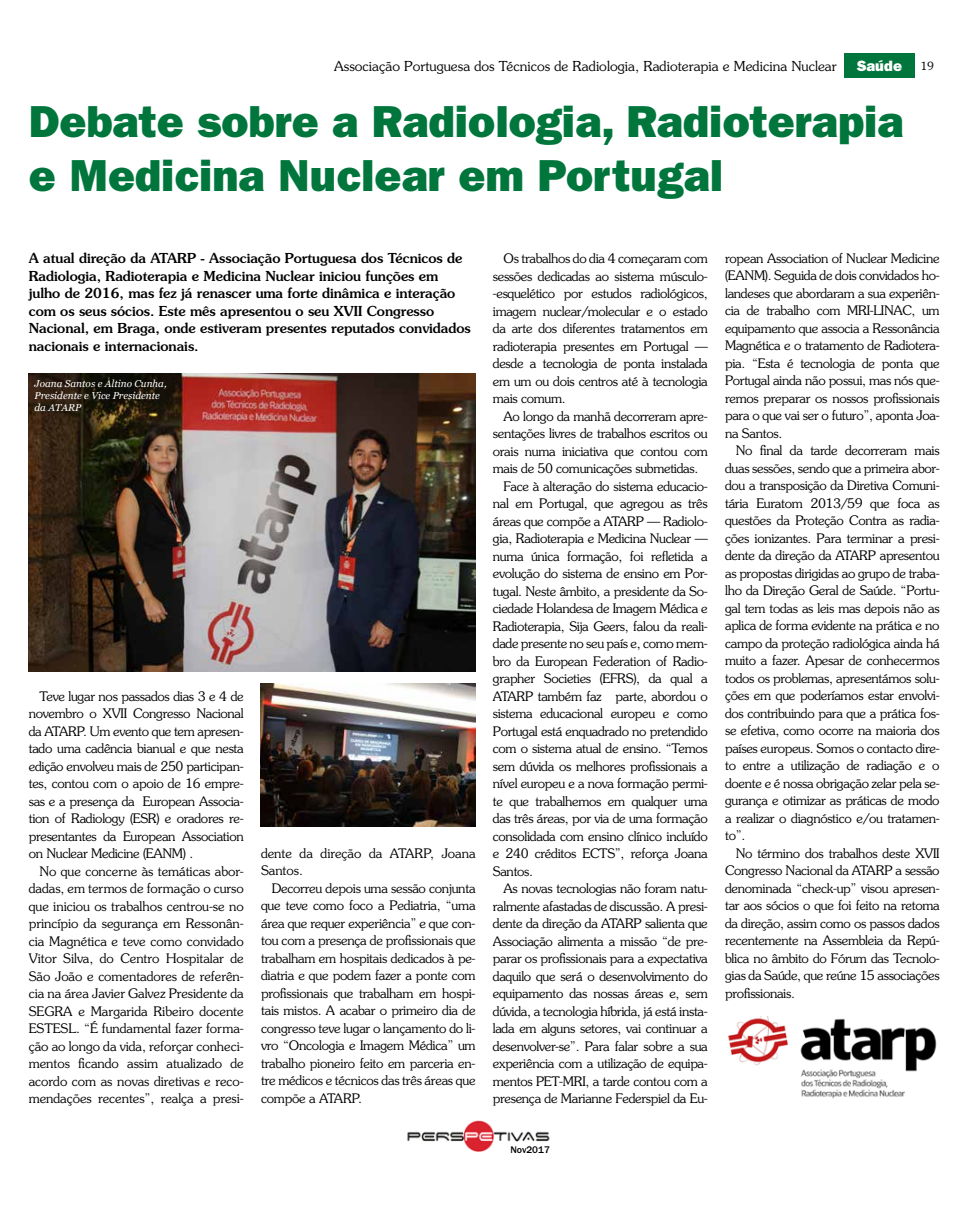
<style>
.page{position:relative;width:968px;height:1205px;background:#fff}
.page>*{position:absolute;margin:0;border:0;box-sizing:border-box;transform-origin:0 0}
.t1{font:45px/54px "ITC Franklin Gothic Std Hvy";color:#00763c}
.t2{font:15px "ITC Franklin Gothic Std Hvy";color:#fff}
.t3{font:500 13.75px/17.5px "Souvenir Std";color:#000}
.t4{font:300 13.75px "Souvenir Std";color:#000}
.t5{font:300 13.12px/17.5px "Souvenir Std";letter-spacing:-.025em;color:#000;text-align:justify}
.t6{font:300 13.12px/17.5px "Souvenir Std";letter-spacing:-.005em;color:#000}
.t7{font:italic 10px/12px "Georgia";color:#fff}
.t8{font:500 10px "ITC Franklin Gothic Std";color:#000}
.s1{font-family:"Souvenir Std";font-weight:300;font-size:11.25px;color:#000}
</style>
<div class="page">
<div style="left:843px;top:53px;width:71px;height:25px;background:#00763c"></div>
<img style="left:407px;top:1121px;width:143px;height:31px">
<img style="left:728px;top:1016px;width:209px;height:83px">
<img style="left:28px;top:374px;width:447px;height:297px">
<img style="left:260px;top:683px;width:215px;height:143px">
<p class="t4" style="left:334px;top:58px;width:504px">Associação Portuguesa dos Técnicos de Radiologia, Radioterapia e Medicina Nuclear</p>
<p class="t2" style="left:856px;top:56px;width:79px">Saúde <span class="s1">19</span></p>
<h1 class="t1" style="left:29px;top:94px;width:876px">Debate sobre a Radiologia, Radioterapia e Medicina Nuclear em Portugal</h1>
<p class="t3" style="left:29px;top:249px;width:443px">A atual direção da ATARP - Associação Portuguesa dos Técnicos de Radiologia, Radioterapia e Medicina Nuclear iniciou funções em julho de 2016, mas fez já renascer uma forte dinâmica e interação com os seus sócios. Este mês apresentou o seu XVII Congresso Nacional, em Braga, onde estiveram presentes reputados convidados nacionais e internacionais.</p>
<p class="t7" style="left:35px;top:377px;width:134px">Joana Santos e Altino Cunha,<br>Presidente e Vice Presidente da ATARP</p>
<p class="t5" style="left:29px;top:687px;width:216px;text-indent:11px">Teve lugar nos passados dias 3 e 4 de novembro o XVII Congresso Nacional da ATARP. Um evento que tem apresen&shy;tado uma cadência bianual e que nesta edição envolveu mais de 250 participan&shy;tes, contou com o apoio de 16 empre&shy;sas e a presença da European Associa&shy;tion of Radiology (ESR) e oradores re&shy;presentantes da European Association on Nuclear Medicine (EANM) .</p>
<p class="t5" style="left:29px;top:862px;width:216px;text-indent:11px">No que concerne às temáticas abor&shy;dadas, em termos de formação o curso que iniciou os trabalhos centrou-se no princípio da segurança em Ressonân&shy;cia Magnética e teve como convidado Vitor Silva, do Centro Hospitalar de São João e comentadores de referên&shy;cia na área Javier Galvez Presidente da SEGRA e Margarida Ribeiro docente ESTESL. “É fundamental fazer forma&shy;ção ao longo da vida, reforçar conheci&shy;mentos ficando assim atualizado de acordo com as novas diretivas e reco&shy;mendações recentes”, realça a presi-</p>
<p class="t6" style="left:261px;top:844px;width:216px">dente da direção da ATARP, Joana<br>Santos.</p>
<p class="t5" style="left:261px;top:879px;width:216px;text-indent:11px">Decorreu depois uma sessão conjunta que teve como foco a Pediatria, “uma área que requer experiência” e que con&shy;tou com a presença de profissionais que trabalham em hospitais dedicados à pe&shy;diatria e que podem fazer a ponte com profissionais que trabalham em hospi&shy;tais mistos. A acabar o primeiro dia de congresso teve lugar o lançamento do li&shy;vro “Oncologia e Imagem Médica” um trabalho pioneiro feito em parceria en&shy;tre médicos e técnicos das três áreas que compõe a ATARP.</p>
<p class="t5" style="left:493px;top:250px;width:216px;text-indent:11px">Os trabalhos do dia 4 começaram com sessões dedicadas ao sistema músculo--esquelético por estudos radiológicos, imagem nuclear/molecular e o estado da arte dos diferentes tratamentos em radioterapia presentes em Portugal — desde a tecnologia de ponta instalada em um ou dois centros até à tecnologia mais comum.</p>
<p class="t5" style="left:503px;top:407px;width:206px">Ao longo da manhã decorreram apre-</p>
<p class="t5" style="left:493px;top:425px;width:216px">sentações livres de trabalhos escritos ou</p>
<p class="t5" style="left:493px;top:442px;width:216px">orais numa iniciativa que contou com</p>
<p class="t5" style="left:493px;top:460px;width:207px">mais de 50 comunicações submetidas.</p>
<p class="t5" style="left:503px;top:477px;width:206px">Face à alteração do sistema educacio-</p>
<p class="t5" style="left:493px;top:495px;width:216px">nal em Portugal, que agregou as três</p>
<p class="t5" style="left:493px;top:512px;width:216px">áreas que compõe a ATARP — Radiolo-</p>
<p class="t5" style="left:493px;top:530px;width:216px">gia, Radioterapia e Medicina Nuclear —</p>
<p class="t5" style="left:493px;top:547px;width:216px">numa única formação, foi refletida a</p>
<p class="t5" style="left:493px;top:565px;width:216px">evolução do sistema de ensino em Por-</p>
<p class="t5" style="left:493px;top:582px;width:216px">tugal. Neste âmbito, a presidente da So-</p>
<p class="t5" style="left:493px;top:600px;width:216px">ciedade Holandesa de Imagem Médica e</p>
<p class="t5" style="left:493px;top:617px;width:216px">Radioterapia, Sija Geers, falou da reali-</p>
<p class="t5" style="left:493px;top:635px;width:216px">dade presente no seu país e, como mem-</p>
<p class="t5" style="left:493px;top:652px;width:216px">bro da European Federation of Radio-</p>
<p class="t5" style="left:493px;top:670px;width:216px">grapher Societies (EFRS), da qual a</p>
<p class="t5" style="left:493px;top:687px;width:216px">ATARP também faz parte, abordou o</p>
<p class="t5" style="left:493px;top:705px;width:216px">sistema educacional europeu e como</p>
<p class="t5" style="left:493px;top:722px;width:216px">Portugal está enquadrado no pretendido</p>
<p class="t5" style="left:493px;top:740px;width:216px">com o sistema atual de ensino. “Temos</p>
<p class="t5" style="left:493px;top:757px;width:216px">sem dúvida os melhores profissionais a</p>
<p class="t5" style="left:493px;top:775px;width:216px">nível europeu e a nova formação permi-</p>
<p class="t5" style="left:493px;top:792px;width:216px">te que trabalhemos em qualquer uma</p>
<p class="t5" style="left:493px;top:810px;width:216px">das três áreas, por via de uma formação</p>
<p class="t5" style="left:493px;top:827px;width:216px">consolidada com ensino clínico incluído</p>
<p class="t5" style="left:493px;top:844px;width:216px">e 240 créditos ECTS”, reforça Joana</p>
<p class="t5" style="left:493px;top:862px;width:42px">Santos.</p>
<p class="t5" style="left:503px;top:879px;width:206px">As novas tecnologias não foram natu-</p>
<p class="t5" style="left:493px;top:897px;width:216px">ralmente afastadas de discussão. A presi-</p>
<p class="t5" style="left:493px;top:914px;width:216px">dente da direção da ATARP salienta que</p>
<p class="t5" style="left:493px;top:932px;width:216px">Associação alimenta a missão “de pre-</p>
<p class="t5" style="left:493px;top:949px;width:216px">parar os profissionais para a expectativa</p>
<p class="t5" style="left:493px;top:967px;width:216px">daquilo que será o desenvolvimento do</p>
<p class="t5" style="left:493px;top:984px;width:216px">equipamento das nossas áreas e, sem</p>
<p class="t5" style="left:493px;top:1002px;width:216px">dúvida, a tecnologia híbrida, já está insta-</p>
<p class="t5" style="left:493px;top:1019px;width:216px">lada em alguns setores, vai continuar a</p>
<p class="t5" style="left:493px;top:1037px;width:216px">desenvolver-se”. Para falar sobre a sua</p>
<p class="t5" style="left:493px;top:1054px;width:216px">experiência com a utilização de equipa-</p>
<p class="t5" style="left:493px;top:1072px;width:216px">mentos PET-MRI, a tarde contou com a</p>
<p class="t5" style="left:493px;top:1089px;width:216px">presença de Marianne Federspiel da Eu-</p>
<p class="t8" style="left:510px;top:1144px;width:41px">Nov2017</p>
<p class="t5" style="left:725px;top:249px;width:216px">ropean Association of Nuclear Medicine (EANM). Seguida de dois convidados ho&shy;landeses que abordaram a sua experiên&shy;cia de trabalho com MRI-LINAC, um equipamento que associa a Ressonância Magnética e o tratamento de Radiotera&shy;pia. “Esta é tecnologia de ponta que Portugal ainda não possui, mas nós que&shy;remos preparar os nossos profissionais para o que vai ser o futuro”, aponta Joa&shy;na Santos.</p>
<p class="t5" style="left:725px;top:442px;width:216px;text-indent:11px">No final da tarde decorreram mais duas sessões, sendo que a primeira abor&shy;dou a transposição da Diretiva Comuni&shy;tária Euratom 2013/59 que foca as questões da Proteção Contra as radia&shy;ções ionizantes. Para terminar a presi&shy;dente da direção da ATARP apresentou as propostas dirigidas ao grupo de traba&shy;lho da Direção Geral de Saúde. “Portu&shy;gal tem todas as leis mas depois não as aplica de forma evidente na prática e no campo da proteção radiológica ainda há muito a fazer. Apesar de conhecermos todos os problemas, apresentámos solu&shy;ções em que poderíamos estar envolvi&shy;dos contribuindo para que a prática fos&shy;se efetiva, como ocorre na maioria dos países europeus. Somos o contacto dire&shy;to entre a utilização de radiação e o doente e é nossa obrigação zelar pela se&shy;gurança e otimizar as práticas de modo a realizar o diagnóstico e/ou tratamen&shy;to”.</p>
<p class="t5" style="left:725px;top:844px;width:216px;text-indent:11px">No término dos trabalhos deste XVII Congresso Nacional da ATARP a sessão denominada “check-up” visou apresen&shy;tar aos sócios o que foi feito na retoma da direção, assim como os passos dados recentemente na Assembleia da Repú&shy;blica no âmbito do Fórum das Tecnolo&shy;gias da Saúde, que reúne 15 associações profissionais.</p>
</div>
